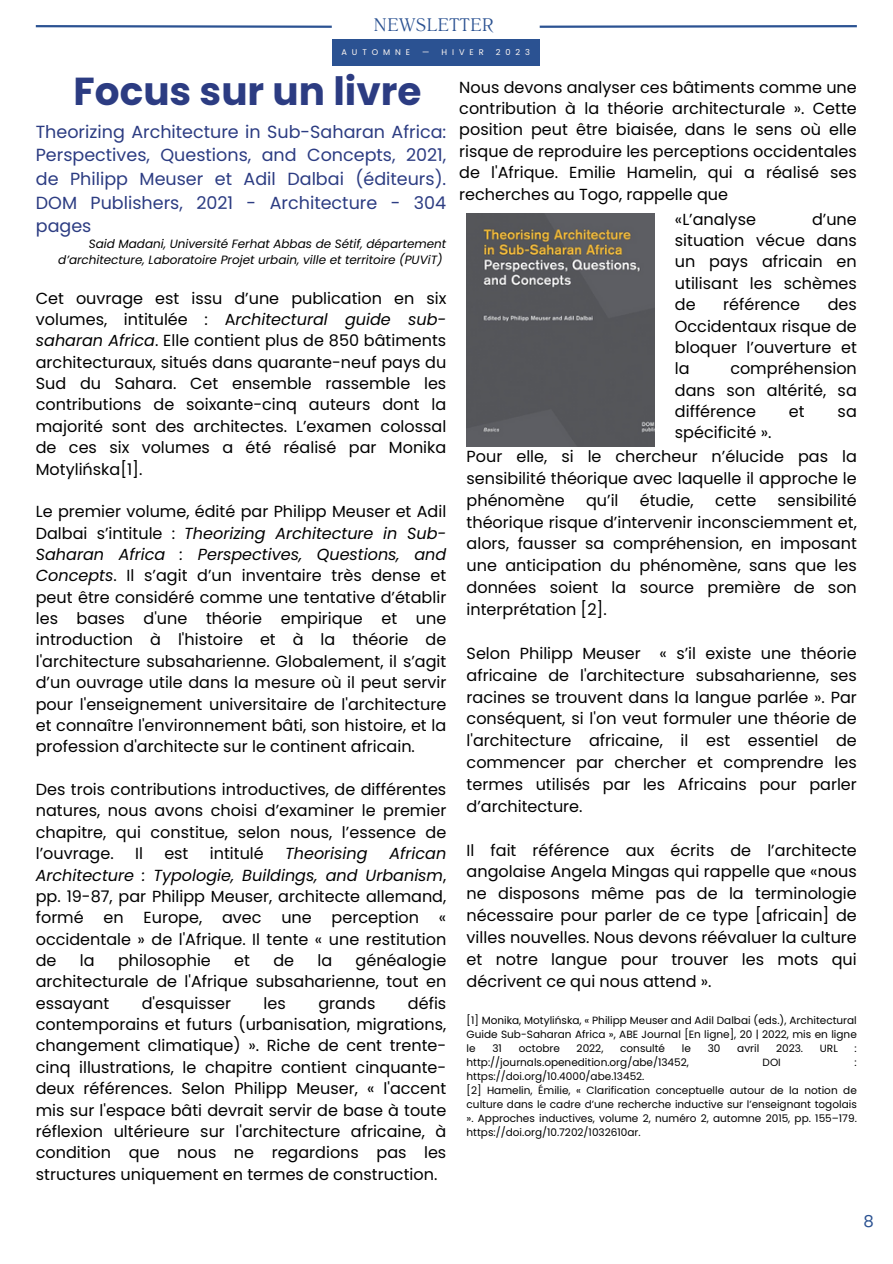
<style>
.page{position:relative;width:893px;height:1264px;background:#fff}
.page>*{position:absolute;margin:0;border:0;box-sizing:border-box;transform-origin:0 0}
.t1{font:700 39px "Poppins";color:#2c3c82}
.t2{font:18px "Literaturnaya";color:#2b5292}
.t3{font:17.55px/23.5px "Poppins";color:#2c3c82;text-align:justify}
.t4{font:16.5px "Poppins";color:#2b5292}
.t5{font:16.05px/21.3px "Poppins";color:#000;text-align:justify}
.t6{font:italic 16.05px "Poppins";color:#000}
.t7{font:italic 12px/16px "Poppins";color:#000;text-align:right}
.t8{font:10.5px/14px "Poppins";color:#000;text-align:justify}
.t9{font:8.25px "Poppins";letter-spacing:.595em;color:#fdf6f2}
.s1{font-style:italic}
</style>
<div class="page">
<svg style="left:35px;top:25px;width:297px;height:3px"></svg>
<svg style="left:539px;top:25px;width:318px;height:3px"></svg>
<div style="left:332px;top:40px;width:207px;height:26px;background:#2b5292"></div>
<img style="left:466px;top:214px;width:188px;height:232px">
<p class="t2" style="left:373px;top:15px;width:122px">NEWSLETTER</p>
<p class="t9" style="left:341px;top:46px;width:70px">AUTOMNE</p>
<p class="t9" style="left:422px;top:46px;width:63px">— HIVER</p>
<p class="t9" style="left:495px;top:46px;width:36px">2023</p>
<p class="t1" style="left:74px;top:64px;width:349px">Focus sur un livre</p>
<p class="t5" style="left:459px;top:76px;width:399px">Nous devons analyser ces bâtiments comme une contribution à la théorie architecturale ». Cette position peut être biaisée, dans le sens où elle risque de reproduire les perceptions occidentales de l'Afrique. Emilie Hamelin, qui a réalisé ses recherches au Togo, rappelle que</p>
<p class="t3" style="left:36px;top:120px;width:412px">Theorizing Architecture in Sub-Saharan Africa:<br>Perspectives, Questions, and Concepts, 2021, de Philipp Meuser et Adil Dalbai (éditeurs).<br>DOM Publishers, 2021 - Architecture - 304 pages</p>
<p class="t5" style="left:675px;top:208px;width:183px;text-indent:137px">d’une situation vécue dans un pays africain en utilisant les schèmes de</p>
<p class="t5" style="left:675px;top:208px;width:82px">«L’analyse</p>
<p class="t7" style="left:58px;top:235px;width:389px">Said Madani, Université Ferhat Abbas de Sétif, département d’architecture, Laboratoire Projet urbain, ville et territoire (PUViT)</p>
<p class="t5" style="left:36px;top:287px;width:412px">Cet ouvrage est issu d’une publication en six volumes, intitulée : A<span class="s1">rchitectural guide sub&shy;saharan Africa</span>. Elle contient plus de 850 bâtiments architecturaux, situés dans quarante-neuf pays du Sud du Sahara. Cet ensemble rassemble les contributions de soixante-cinq auteurs dont la majorité sont des architectes. L’examen colossal de ces six volumes a été réalisé par Monika Motylińska[1].</p>
<p class="t5" style="left:36px;top:501px;width:412px">Le premier volume, édité par Philipp Meuser et Adil Dalbai s’intitule : <span class="s1">Theorizing Architecture in Sub-Saharan Africa : Perspectives, Questions, and Concepts</span>. Il s’agit d’un inventaire très dense et peut être considéré comme une tentative d’établir les bases d'une théorie empirique et une introduction à l'histoire et à la théorie de l'architecture subsaharienne. Globalement, il s’agit d’un ouvrage utile dans la mesure où il peut servir pour l'enseignement universitaire de l'architecture et connaître l'environnement bâti, son histoire, et la profession d'architecte sur le continent africain.</p>
<p class="t5" style="left:36px;top:778px;width:412px">Des trois contributions introductives, de différentes natures, nous avons choisi d’examiner le premier chapitre, qui constitue, selon nous, l’essence de l’ouvrage.</p>
<p class="t5" style="left:723px;top:294px;width:78px">référence</p>
<p class="t5" style="left:675px;top:294px;width:183px;text-indent:153px">des Occidentaux risque de bloquer l’ouverture et la</p>
<p class="t5" style="left:675px;top:358px;width:183px;text-indent:55px">compréhension dans son altérité, sa différence</p>
<p class="t5" style="left:788px;top:400px;width:17px">et</p>
<p class="t5" style="left:837px;top:400px;width:21px">sa</p>
<p class="t5" style="left:675px;top:422px;width:98px">spécificité ».</p>
<p class="t5" style="left:466px;top:445px;width:392px;line-height:21.9px">Pour elle, si le chercheur n’élucide pas la sensibilité théorique avec laquelle il approche le phénomène</p>
<p class="t5" style="left:466px;top:489px;width:392px;line-height:21.9px;text-indent:311px">sensibilité théorique risque d’intervenir inconsciemment et, alors, fausser sa compréhension, en imposant une anticipation du phénomène, sans que les données soient la source première de son interprétation [2].</p>
<p class="t5" style="left:466px;top:642px;width:392px;line-height:21.9px">Selon Philipp Meuser « s’il existe une théorie africaine de l'architecture subsaharienne, ses racines se trouvent dans la langue parlée ». Par conséquent, si l'on veut formuler une théorie de l'architecture africaine, il est essentiel de commencer par chercher et comprendre les termes utilisés par les Africains pour parler d’architecture.</p>
<p class="t5" style="left:466px;top:839px;width:392px;line-height:21.9px">Il fait référence aux écrits de l’architecte angolaise Angela Mingas qui rappelle que «nous ne disposons même pas de la terminologie nécessaire pour parler de ce type [africain] de villes nouvelles. Nous devons réévaluer la culture et notre langue pour trouver les mots qui décrivent ce qui nous attend ».</p>
<p class="t8" style="left:466px;top:1013px;width:392px">[1] Monika, Motylińska, « Philipp Meuser and Adil Dalbai (eds.), Architectural Guide Sub-Saharan Africa », ABE Journal [En ligne], 20 | 2022, mis en ligne le</p>
<p class="t5" style="left:586px;top:489px;width:34px">qu’il</p>
<p class="t5" style="left:639px;top:489px;width:55px">étudie,</p>
<p class="t5" style="left:715px;top:489px;width:43px">cette</p>
<p class="t5" style="left:135px;top:842px;width:9px">Il</p>
<p class="t5" style="left:164px;top:842px;width:26px">est</p>
<p class="t5" style="left:210px;top:842px;width:55px">intitulé</p>
<p class="t6" style="left:285px;top:842px;width:84px">Theorising</p>
<p class="t5" style="left:36px;top:842px;width:412px;text-indent:353px"><span class="s1">African Architecture : Typologie, Buildings, and Urbanism</span>, pp. 19-87, par Philipp Meuser, architecte allemand, formé en Europe, avec une perception « occidentale » de l'Afrique. Il tente « une restitution de</p>
<p class="t5" style="left:36px;top:949px;width:412px;text-indent:320px">généalogie architecturale de l'Afrique subsaharienne, tout en essayant</p>
<p class="t5" style="left:80px;top:949px;width:16px">la</p>
<p class="t5" style="left:118px;top:949px;width:94px">philosophie</p>
<p class="t5" style="left:234px;top:949px;width:17px">et</p>
<p class="t5" style="left:273px;top:949px;width:22px">de</p>
<p class="t5" style="left:317px;top:949px;width:16px">la</p>
<p class="t5" style="left:142px;top:992px;width:91px">d'esquisser</p>
<p class="t5" style="left:263px;top:992px;width:24px">les</p>
<p class="t5" style="left:318px;top:992px;width:59px">grands</p>
<p class="t5" style="left:36px;top:992px;width:412px;text-indent:372px">défis contemporains et futurs (urbanisation, migrations, changement climatique) ». Riche de cent trente&shy;cinq illustrations, le chapitre contient cinquante&shy;deux références. Selon Philipp Meuser, « l'accent mis sur l'espace bâti devrait servir de base à toute réflexion ultérieure sur l'architecture africaine, à condition que nous ne regardions pas les structures uniquement en termes de construction.</p>
<p class="t8" style="left:492px;top:1041px;width:11px">31</p>
<p class="t8" style="left:518px;top:1041px;width:43px">octobre</p>
<p class="t8" style="left:576px;top:1041px;width:28px">2022,</p>
<p class="t8" style="left:620px;top:1041px;width:46px">consulté</p>
<p class="t8" style="left:681px;top:1041px;width:11px">le</p>
<p class="t8" style="left:707px;top:1041px;width:14px">30</p>
<p class="t8" style="left:737px;top:1041px;width:24px">avril</p>
<p class="t8" style="left:776px;top:1041px;width:29px">2023.</p>
<p class="t8" style="left:819px;top:1041px;width:19px">URL</p>
<p class="t8" style="left:854px;top:1041px;width:4px">:</p>
<p class="t8" style="left:466px;top:1055px;width:224px">http://journals.openedition.org/abe/13452,</p>
<p class="t8" style="left:762px;top:1055px;width:20px">DOI</p>
<p class="t8" style="left:854px;top:1055px;width:4px">:</p>
<p class="t8" style="left:466px;top:1069px;width:179px">https://doi.org/10.4000/abe.13452.</p>
<p class="t8" style="left:466px;top:1083px;width:392px">[2] Hamelin, Émilie, « Clarification conceptuelle autour de la notion de culture dans le cadre d’une recherche inductive sur l’enseignant togolais ». Approches inductives, volume 2, numéro 2, automne 2015, pp. 155–179. https://doi.org/10.7202/1032610ar.</p>
<p class="t4" style="left:863px;top:1209px;width:12px">8</p>
</div>
